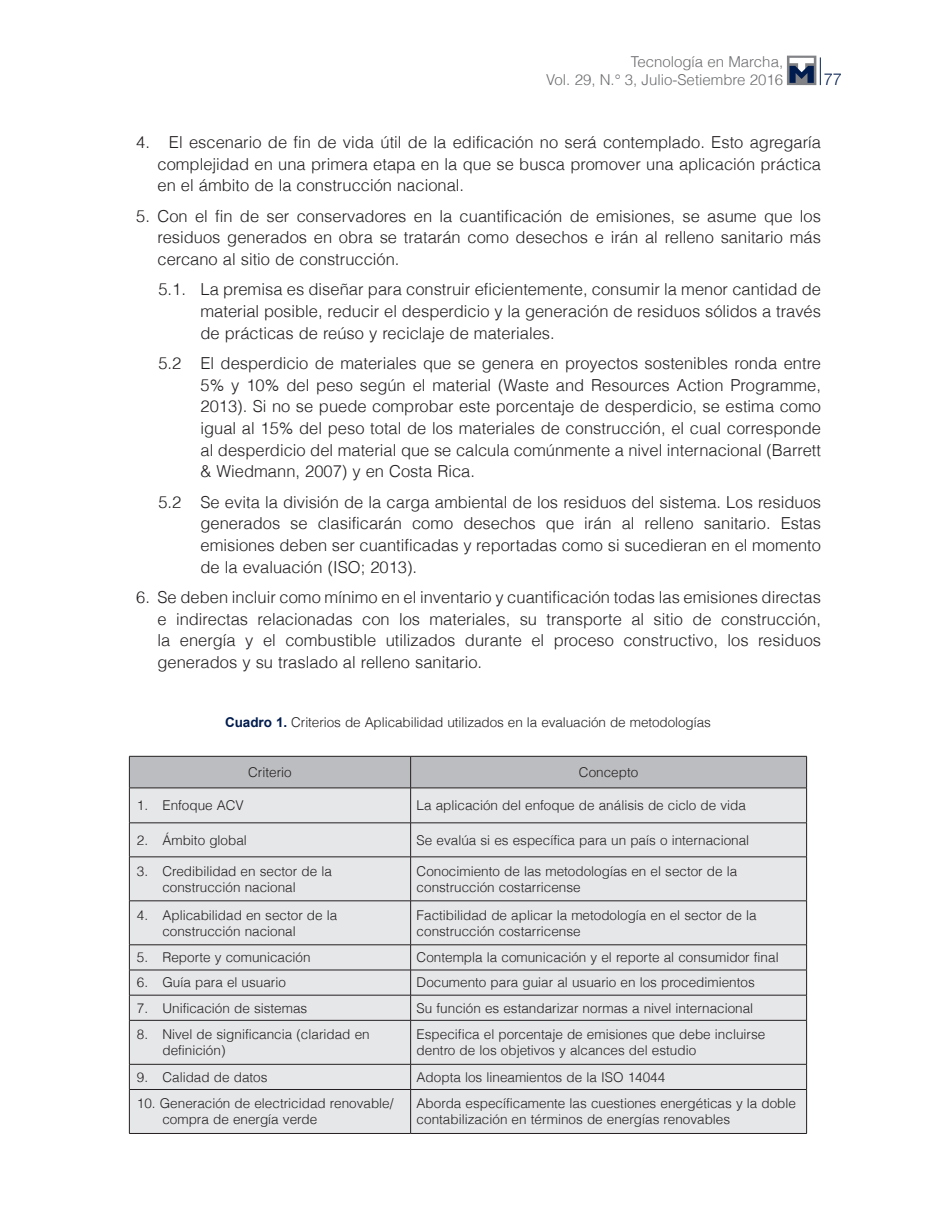
<style>
.page{position:relative;width:936px;height:1206px;background:#fff}
.page>*{position:absolute;margin:0;border:0;box-sizing:border-box;transform-origin:0 0}
.escalonado2{font:300 16.5px/21.8px "Helvetica";color:#231f20;text-align:justify}
._10Escalonado{font:300 16.5px/21.8px "Helvetica";color:#231f20;text-align:justify}
.t1{font:300 16.5px "Helvetica Neue";color:#001c4e}
.t2{font:300 15px/18px "Helvetica";color:#6c6d70;text-align:right}
.textocuadros1{font:300 13.5px/16.2px "Helvetica";color:#231f20}
.textocuadro2{font:300 13.5px/16.2px "Helvetica";color:#231f20}
._9tituloscuadros1{font:300 13.5px "Helvetica";letter-spacing:-.005em;color:#231f20}
.textocuadros{font:300 13.5px "Helvetica";color:#231f20}
.s1{font-family:"Arial";font-weight:700;color:#001c4e}
</style>
<div class="page">
<svg style="left:819px;top:57px;width:1px;height:28px"></svg>
<svg style="left:786px;top:56px;width:30px;height:29px"></svg>
<svg style="left:789px;top:58px;width:24px;height:25px"></svg>
<div style="left:130px;top:756px;width:676px;height:31px;background:#bcbdc0"></div>
<div style="left:130px;top:788px;width:676px;height:344px;background:#e6e7e9"></div>
<hr style="left:129px;top:755px;width:281px;height:1px;background:#231f20">
<hr style="left:129px;top:756px;width:1px;height:31px;background:#231f20">
<hr style="left:410px;top:755px;width:396px;height:1px;background:#231f20">
<hr style="left:410px;top:756px;width:1px;height:31px;background:#231f20">
<hr style="left:806px;top:756px;width:1px;height:31px;background:#231f20">
<hr style="left:129px;top:787px;width:281px;height:1px;background:#231f20">
<hr style="left:129px;top:787px;width:1px;height:35px;background:#231f20">
<hr style="left:410px;top:787px;width:396px;height:1px;background:#231f20">
<hr style="left:410px;top:787px;width:1px;height:35px;background:#231f20">
<hr style="left:806px;top:787px;width:1px;height:35px;background:#231f20">
<hr style="left:129px;top:822px;width:281px;height:1px;background:#231f20">
<hr style="left:129px;top:822px;width:1px;height:34px;background:#231f20">
<hr style="left:410px;top:822px;width:396px;height:1px;background:#231f20">
<hr style="left:410px;top:822px;width:1px;height:34px;background:#231f20">
<hr style="left:806px;top:822px;width:1px;height:34px;background:#231f20">
<hr style="left:129px;top:856px;width:281px;height:1px;background:#231f20">
<hr style="left:129px;top:856px;width:1px;height:44px;background:#231f20">
<hr style="left:410px;top:856px;width:396px;height:1px;background:#231f20">
<hr style="left:410px;top:856px;width:1px;height:44px;background:#231f20">
<hr style="left:806px;top:856px;width:1px;height:44px;background:#231f20">
<hr style="left:129px;top:900px;width:281px;height:1px;background:#231f20">
<hr style="left:129px;top:900px;width:1px;height:44px;background:#231f20">
<hr style="left:410px;top:900px;width:396px;height:1px;background:#231f20">
<hr style="left:410px;top:900px;width:1px;height:44px;background:#231f20">
<hr style="left:806px;top:900px;width:1px;height:44px;background:#231f20">
<hr style="left:129px;top:944px;width:281px;height:1px;background:#231f20">
<hr style="left:410px;top:944px;width:396px;height:1px;background:#231f20">
<hr style="left:129px;top:969px;width:281px;height:1px;background:#231f20">
<hr style="left:410px;top:969px;width:396px;height:1px;background:#231f20">
<hr style="left:129px;top:994px;width:281px;height:1px;background:#231f20">
<svg style="left:129px;top:944px;width:1px;height:75px"></svg>
<hr style="left:410px;top:994px;width:396px;height:1px;background:#231f20">
<svg style="left:410px;top:944px;width:1px;height:75px"></svg>
<svg style="left:806px;top:944px;width:1px;height:75px"></svg>
<hr style="left:129px;top:1019px;width:281px;height:1px;background:#231f20">
<hr style="left:129px;top:1020px;width:1px;height:43px;background:#231f20">
<hr style="left:410px;top:1019px;width:396px;height:1px;background:#231f20">
<hr style="left:410px;top:1020px;width:1px;height:43px;background:#231f20">
<hr style="left:806px;top:1020px;width:1px;height:43px;background:#231f20">
<hr style="left:129px;top:1063px;width:281px;height:1px;background:#231f20">
<svg style="left:129px;top:1064px;width:1px;height:24px"></svg>
<hr style="left:410px;top:1063px;width:396px;height:1px;background:#231f20">
<svg style="left:410px;top:1064px;width:1px;height:24px"></svg>
<svg style="left:806px;top:1064px;width:1px;height:24px"></svg>
<hr style="left:129px;top:1088px;width:281px;height:1px;background:#231f20">
<hr style="left:129px;top:1089px;width:1px;height:43px;background:#231f20">
<hr style="left:410px;top:1088px;width:396px;height:1px;background:#231f20">
<hr style="left:410px;top:1089px;width:1px;height:43px;background:#231f20">
<hr style="left:806px;top:1089px;width:1px;height:43px;background:#231f20">
<hr style="left:129px;top:1132px;width:281px;height:1px;background:#231f20">
<hr style="left:410px;top:1132px;width:396px;height:1px;background:#231f20">
<p class="t2" style="left:546px;top:53px;width:238px">Tecnología en Marcha,<br>Vol. 29, N.° 3, Julio-Setiembre 2016</p>
<p class="t1" style="left:823px;top:69px;width:20px">77</p>
<p class="_10Escalonado" style="left:157px;top:131px;width:664px;text-indent:-21px">4. El escenario de fin de vida útil de la edificación no será contemplado. Esto agregaría complejidad en una primera etapa en la que se busca promover una aplicación práctica en el ámbito de la construcción nacional.</p>
<p class="_10Escalonado" style="left:157px;top:205px;width:664px;text-indent:-21px">5. Con el fin de ser conservadores en la cuantificación de emisiones, se asume que los residuos generados en obra se tratarán como desechos e irán al relleno sanitario más cercano al sitio de construcción.</p>
<p class="escalonado2" style="left:200px;top:278px;width:621px;text-indent:-42px">5.1. La premisa es diseñar para construir eficientemente, consumir la menor cantidad de material posible, reducir el desperdicio y la generación de residuos sólidos a través de prácticas de reúso y reciclaje de materiales.</p>
<p class="escalonado2" style="left:200px;top:352px;width:621px;text-indent:-42px">5.2 El desperdicio de materiales que se genera en proyectos sostenibles ronda entre 5% y 10% del peso según el material (Waste and Resources Action Programme, 2013). Si no se puede comprobar este porcentaje de desperdicio, se estima como igual al 15% del peso total de los materiales de construcción, el cual corresponde al desperdicio del material que se calcula comúnmente a nivel internacional (Barrett &amp; Wiedmann, 2007) y en Costa Rica.</p>
<p class="escalonado2" style="left:200px;top:490px;width:621px;text-indent:-42px">5.2 Se evita la división de la carga ambiental de los residuos del sistema. Los residuos generados se clasificarán como desechos que irán al relleno sanitario. Estas emisiones deben ser cuantificadas y reportadas como si sucedieran en el momento de la evaluación (ISO; 2013).</p>
<p class="_10Escalonado" style="left:157px;top:586px;width:664px;text-indent:-21px">6. Se deben incluir como mínimo en el inventario y cuantificación todas las emisiones directas e indirectas relacionadas con los materiales, su transporte al sitio de construcción, la energía y el combustible utilizados durante el proceso constructivo, los residuos generados y su traslado al relleno sanitario.</p>
<p class="_9tituloscuadros1" style="left:225px;top:713px;width:487px"><span class="s1">Cuadro 1.</span> Criterios de Aplicabilidad utilizados en la evaluación de metodologías</p>
<p class="textocuadros" style="left:248px;top:763px;width:45px">Criterio</p>
<p class="textocuadros" style="left:578px;top:763px;width:61px">Concepto</p>
<p class="textocuadro2" style="left:137px;top:797px;width:108px">1. Enfoque ACV</p>
<p class="textocuadros1" style="left:416px;top:797px;width:331px">La aplicación del enfoque de análisis de ciclo de vida</p>
<p class="textocuadro2" style="left:137px;top:831px;width:111px">2. Ámbito global</p>
<p class="textocuadros1" style="left:416px;top:831px;width:334px">Se evalúa si es específica para un país o internacional</p>
<p class="textocuadro2" style="left:162px;top:862px;width:171px;text-indent:-26px">3. Credibilidad en sector de la construcción nacional</p>
<p class="textocuadros1" style="left:416px;top:862px;width:322px">Conocimiento de las metodologías en el sector de la construcción costarricense</p>
<p class="textocuadro2" style="left:162px;top:906px;width:176px;text-indent:-26px">4. Aplicabilidad en sector de la construcción nacional</p>
<p class="textocuadros1" style="left:416px;top:906px;width:341px">Factibilidad de aplicar la metodología en el sector de la construcción costarricense</p>
<p class="textocuadro2" style="left:137px;top:948px;width:175px">5. Reporte y comunicación</p>
<p class="textocuadros1" style="left:416px;top:948px;width:363px">Contempla la comunicación y el reporte al consumidor final</p>
<p class="textocuadro2" style="left:137px;top:974px;width:150px">6. Guía para el usuario</p>
<p class="textocuadros1" style="left:416px;top:974px;width:339px">Documento para guiar al usuario en los procedimientos</p>
<p class="textocuadro2" style="left:137px;top:999px;width:172px">7. Unificación de sistemas</p>
<p class="textocuadros1" style="left:416px;top:999px;width:338px">Su función es estandarizar normas a nivel internacional</p>
<p class="textocuadro2" style="left:162px;top:1025px;width:209px;text-indent:-26px">8. Nivel de significancia (claridad en definición)</p>
<p class="textocuadros1" style="left:416px;top:1025px;width:350px">Especifica el porcentaje de emisiones que debe incluirse dentro de los objetivos y alcances del estudio</p>
<p class="textocuadro2" style="left:137px;top:1068px;width:132px">9. Calidad de datos</p>
<p class="textocuadros1" style="left:416px;top:1068px;width:250px">Adopta los lineamientos de la ISO 14044</p>
<p class="textocuadro2" style="left:162px;top:1094px;width:232px;text-indent:-26px">10. Generación de electricidad renovable/ compra de energía verde</p>
<p class="textocuadros1" style="left:416px;top:1094px;width:381px">Aborda específicamente las cuestiones energéticas y la doble contabilización en términos de energías renovables</p>
</div>
